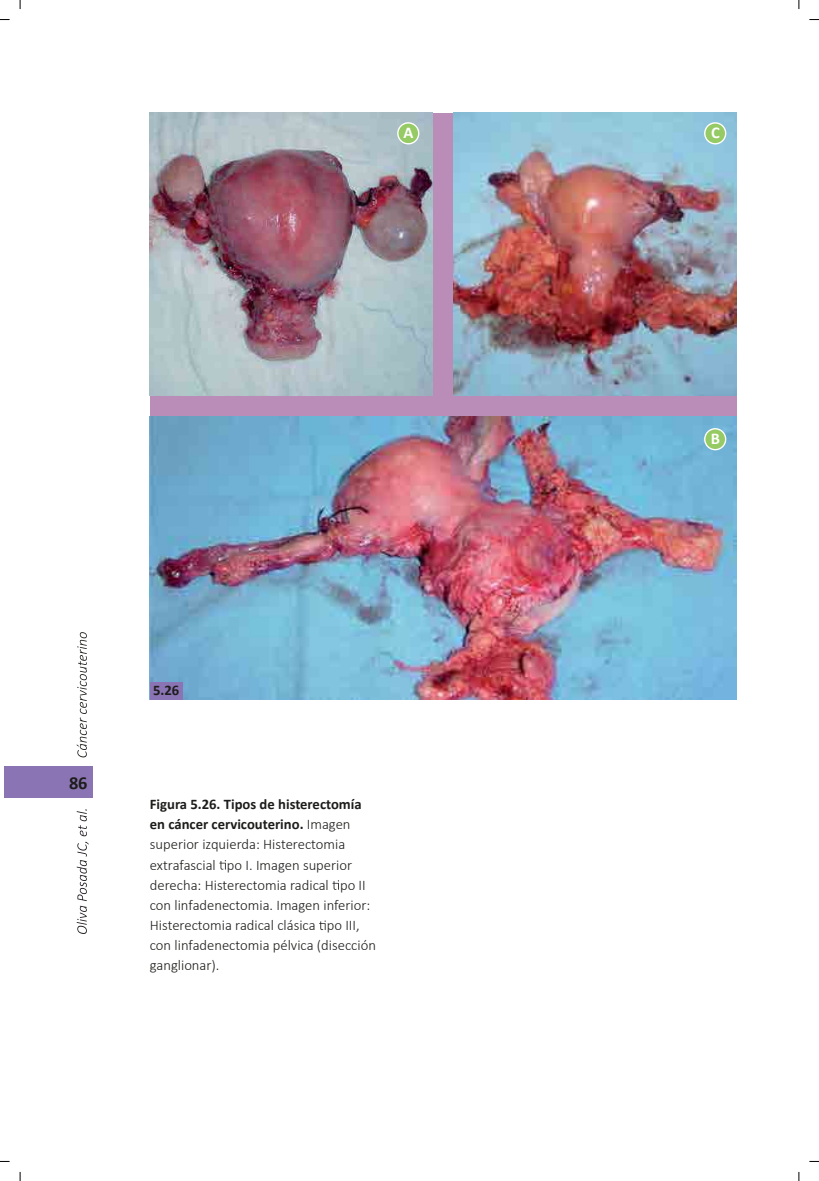
<style>
.page{position:relative;width:819px;height:1181px;background:#fff}
.page>*{position:absolute;margin:0;border:0;box-sizing:border-box;transform-origin:0 0}
.t1{font:700 18.38px "Calibri";color:#1d1d1b}
.t2{font:700 16.45px "Calibri";color:#fff}
.t3{font:300 14.7px/20.1px "Calibri";color:#1d1d1b}
.t4{font:700 14.7px "Calibri";color:#1d1d1b}
.s1{font-weight:700}
</style>
<div class="page">
<div style="left:4px;top:766px;width:88px;height:32px;background:#8b74b3"></div>
<svg style="left:77px;top:632px;width:10px;height:125px"></svg>
<svg style="left:77px;top:809px;width:12px;height:125px"></svg>
<div style="left:150px;top:113px;width:586px;height:586px;background:#b98db7"></div>
<img style="left:150px;top:113px;width:283px;height:283px">
<img style="left:150px;top:416px;width:586px;height:283px">
<img style="left:453px;top:113px;width:283px;height:283px">
<svg style="left:219px;top:860px;width:7px;height:9px"></svg>
<svg style="left:332px;top:880px;width:7px;height:9px"></svg>
<svg style="left:319px;top:920px;width:7px;height:10px"></svg>
<div style="left:150px;top:682px;width:33px;height:17px;background:#8b74b3"></div>
<svg style="left:397px;top:122px;width:22px;height:22px"></svg>
<svg style="left:704px;top:122px;width:22px;height:22px"></svg>
<svg style="left:704px;top:428px;width:22px;height:22px"></svg>
<svg style="left:0;top:19px;width:10px;height:2px"></svg>
<svg style="left:809px;top:19px;width:10px;height:2px"></svg>
<svg style="left:0;top:1160px;width:10px;height:2px"></svg>
<svg style="left:809px;top:1160px;width:10px;height:2px"></svg>
<svg style="left:19px;top:0;width:2px;height:9px"></svg>
<svg style="left:19px;top:1172px;width:2px;height:9px"></svg>
<svg style="left:798px;top:0;width:2px;height:9px"></svg>
<svg style="left:798px;top:1172px;width:2px;height:9px"></svg>
<p class="t2" style="left:403px;top:121px;width:11px">A</p>
<p class="t2" style="left:711px;top:121px;width:10px">C</p>
<p class="t1" style="left:69px;top:769px;width:20px">86</p>
<p class="t4" style="left:153px;top:680px;width:28px">5.26</p>
<p class="t3" style="left:150px;top:794px;width:227px"><span class="s1">Figura 5.26. Tipos de histerectomía en cáncer cervicouterino.</span> Imagen superior izquierda: Histerectomia extrafascial po I. Imagen superior derecha: Histerectomia radical po II con linfadenectomia. Imagen inferior:<br>Histerectomia radical clásica po III, con linfadenectomia pélvica (disección ganglionar).</p>
<p class="t2" style="left:710px;top:427px;width:11px">B</p>
</div>
